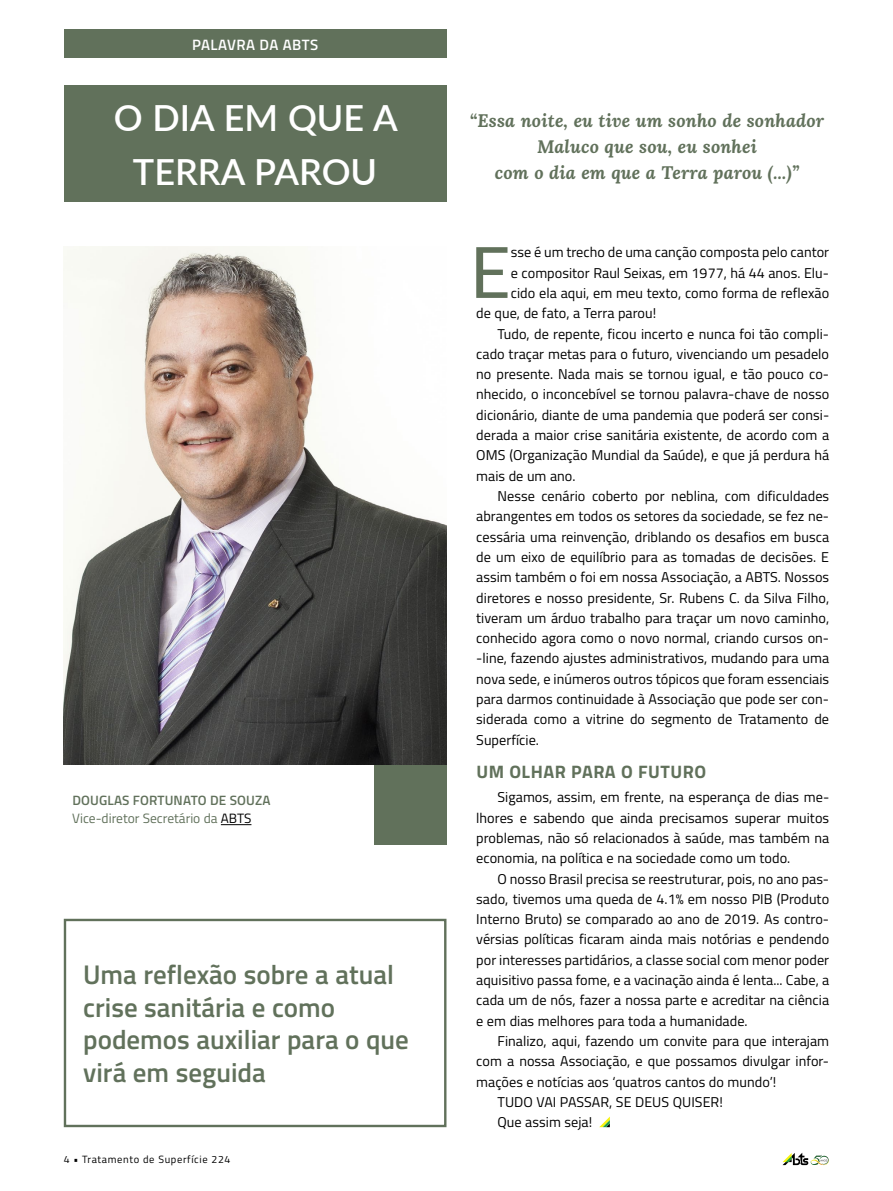
<style>
.page{position:relative;width:893px;height:1191px;background:#fff}
.page>*{position:absolute;margin:0;border:0;box-sizing:border-box;transform-origin:0 0}
.t1{font:70.8px "Lato";color:#61715b}
.t2{font:600 36px/54px "Lato";color:#fff;text-align:center}
.t3{font:600 27px/32.4px "Titillium";color:#61715b}
.t4{font:italic 700 18px/25.8px "Lora";letter-spacing:.01em;color:#61715b;text-align:center}
.t5{font:700 18px "Titillium";letter-spacing:.03em;color:#61715b}
.t6{font:600 15px "Titillium";letter-spacing:.025em;color:#fff}
.t7{font:14.25px/20.2px "Titillium";letter-spacing:.005em;color:#000;text-align:justify}
.t8{font:13.5px/18px "Titillium";color:#61715b}
.t9{font:10.5px "Titillium";letter-spacing:.06em;color:#000}
.s1{font-weight:600}
.s2{color:#000}
</style>
<div class="page">
<div style="left:64px;top:30px;width:382px;height:28px;background:#61715b"></div>
<div style="left:64px;top:85px;width:382px;height:117px;background:#61715b"></div>
<hr style="left:221px;top:824px;width:30px;height:1px;background:#000">
<div style="left:374px;top:728px;width:72px;height:117px;background:#61715b"></div>
<svg style="left:599px;top:1116px;width:11px;height:11px"></svg>
<img style="left:64px;top:247px;width:382px;height:517px">
<div style="left:64px;top:918px;width:382px;height:209px;border:2px solid #61715b"></div>
<svg style="left:782px;top:1152px;width:47px;height:13px"></svg>
<p class="t6" style="left:192px;top:33px;width:128px">PALAVRA DA ABTS</p>
<h2 class="t2" style="left:114px;top:89px;width:285px">O DIA EM QUE A<br>TERRA PAROU</h2>
<p class="t8" style="left:72px;top:790px;width:200px"><span class="s1">DOUGLAS FORTUNATO DE SOUZA<br></span>Vice-diretor Secretário da <span class="s2">ABTS</span></p>
<h3 class="t3" style="left:83px;top:957px;width:327px">Uma reflexão sobre a atual crise sanitária e como podemos auxiliar para o que virá em seguida</h3>
<p class="t9" style="left:64px;top:1151px;width:168px">4 • Tratamento de Superfície 224</p>
<p class="t4" style="left:470px;top:107px;width:356px">“Essa noite, eu tive um sonho de sonhador<br>Maluco que sou, eu sonhei<br>com o dia em que a Terra parou (...)”</p>
<h1 class="t1" style="left:470px;top:221px;width:42px">E</h1>
<p class="t7" style="left:511px;top:241px;width:320px">sse é um trecho de uma canção composta pelo cantor</p>
<p class="t7" style="left:511px;top:262px;width:320px">e compositor Raul Seixas, em 1977, há 44 anos. Elu-</p>
<p class="t7" style="left:511px;top:282px;width:320px">cido ela aqui, em meu texto, como forma de reflexão</p>
<p class="t7" style="left:476px;top:302px;width:182px">de que, de fato, a Terra parou!</p>
<p class="t7" style="left:497px;top:323px;width:333px">Tudo, de repente, ficou incerto e nunca foi tão compli-</p>
<p class="t7" style="left:476px;top:343px;width:354px">cado traçar metas para o futuro, vivenciando um pesadelo</p>
<p class="t7" style="left:476px;top:363px;width:354px">no presente. Nada mais se tornou igual, e tão pouco co-</p>
<p class="t7" style="left:476px;top:383px;width:354px">nhecido, o inconcebível se tornou palavra-chave de nosso</p>
<p class="t7" style="left:476px;top:404px;width:354px">dicionário, diante de uma pandemia que poderá ser consi-</p>
<p class="t7" style="left:476px;top:424px;width:354px">derada a maior crise sanitária existente, de acordo com a</p>
<p class="t7" style="left:476px;top:444px;width:354px">OMS (Organização Mundial da Saúde), e que já perdura há</p>
<p class="t7" style="left:476px;top:465px;width:101px">mais de um ano.</p>
<p class="t7" style="left:497px;top:485px;width:333px">Nesse cenário coberto por neblina, com dificuldades</p>
<p class="t7" style="left:476px;top:505px;width:354px">abrangentes em todos os setores da sociedade, se fez ne-</p>
<p class="t7" style="left:476px;top:526px;width:354px">cessária uma reinvenção, driblando os desafios em busca</p>
<p class="t7" style="left:476px;top:546px;width:354px">de um eixo de equilíbrio para as tomadas de decisões. E</p>
<p class="t7" style="left:476px;top:566px;width:354px">assim também o foi em nossa Associação, a ABTS. Nossos</p>
<p class="t7" style="left:476px;top:586px;width:354px">diretores e nosso presidente, Sr. Rubens C. da Silva Filho,</p>
<p class="t7" style="left:476px;top:607px;width:354px">tiveram um árduo trabalho para traçar um novo caminho,</p>
<p class="t7" style="left:476px;top:627px;width:354px">conhecido agora como o novo normal, criando cursos on-</p>
<p class="t7" style="left:476px;top:647px;width:354px">-line, fazendo ajustes administrativos, mudando para uma</p>
<p class="t7" style="left:476px;top:668px;width:354px">nova sede, e inúmeros outros tópicos que foram essenciais</p>
<p class="t7" style="left:476px;top:688px;width:354px">para darmos continuidade à Associação que pode ser con-</p>
<p class="t7" style="left:476px;top:708px;width:354px">siderada como a vitrine do segmento de Tratamento de</p>
<p class="t7" style="left:476px;top:729px;width:64px">Superfície.</p>
<p class="t5" style="left:476px;top:757px;width:231px">UM OLHAR PARA O FUTURO</p>
<p class="t7" style="left:476px;top:786px;width:354px;text-indent:21px">Sigamos, assim, em frente, na esperança de dias me&shy;lhores e sabendo que ainda precisamos superar muitos problemas, não só relacionados à saúde, mas também na economia, na política e na sociedade como um todo.</p>
<p class="t7" style="left:476px;top:867px;width:354px;text-indent:21px">O nosso Brasil precisa se reestruturar, pois, no ano pas&shy;sado, tivemos uma queda de 4.1% em nosso PIB (Produto Interno Bruto) se comparado ao ano de 2019. As contro&shy;vérsias políticas ficaram ainda mais notórias e pendendo por interesses partidários, a classe social com menor poder aquisitivo passa fome, e a vacinação ainda é lenta... Cabe, a cada um de nós, fazer a nossa parte e acreditar na ciência e em dias melhores para toda a humanidade.</p>
<p class="t7" style="left:497px;top:1030px;width:333px">Finalizo, aqui, fazendo um convite para que interajam</p>
<p class="t7" style="left:476px;top:1050px;width:354px">com a nossa Associação, e que possamos divulgar infor-</p>
<p class="t7" style="left:476px;top:1070px;width:302px">mações e notícias aos ‘quatros cantos do mundo’!</p>
<p class="t7" style="left:497px;top:1091px;width:227px">TUDO VAI PASSAR, SE DEUS QUISER!</p>
<p class="t7" style="left:497px;top:1111px;width:96px">Que assim seja!</p>
</div>
